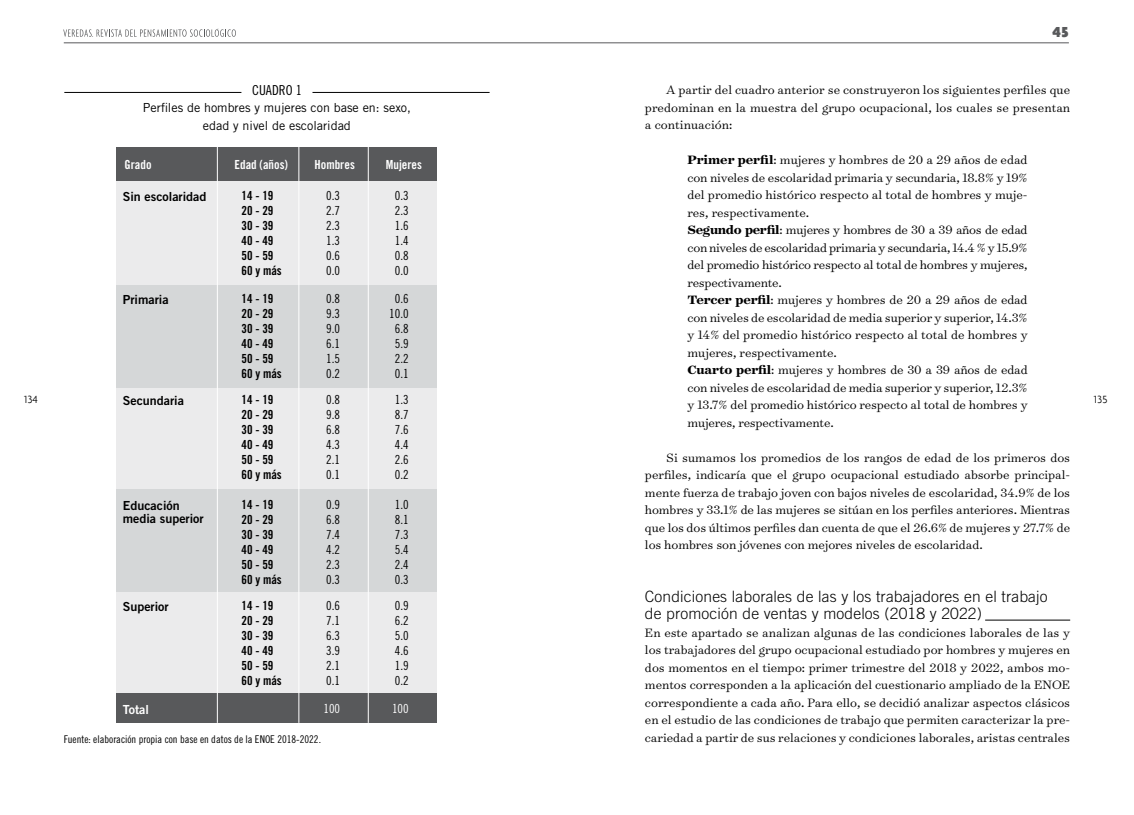
<style>
.page{position:relative;width:1134px;height:815px;background:#fff}
.page>*{position:absolute;margin:0;border:0;box-sizing:border-box;transform-origin:0 0}
.t1{font:300 15.62px/17.5px "Trade Gothic LT Std";letter-spacing:.01em;color:#000}
.t2{font:900 15.62px "Agenda";color:#58595b}
.t3{font:300 13.75px/17.5px "Surveyor Text";letter-spacing:-.005em;color:#000;text-align:justify}
.t4{font:13.75px "Trade Gothic LT Std Cn 18";color:#000}
.t5{font:12.5px/15px "Trade Gothic LT Std Cn 18";color:#000;text-align:justify}
.t6{font:12.5px/15px "Trade Gothic LT Std Bd Cn 20";color:#000}
.t7{font:12.5px/17.5px "Trade Gothic LT Std";color:#000;text-align:center}
.t8{font:12.5px/13.8px "Trade Gothic LT Std Bd 2";color:#000}
.t9{font:12.5px "Trade Gothic LT Std Bd Cn 20";color:#fff}
.t10{font:12.5px "Trade Gothic LT Std Cn 18";color:#fff}
.t11{font:12.5px "Trade Gothic LT Std Bd 2";color:#fff}
.t12{font:300 11.25px "Agenda";letter-spacing:.02em;color:#000}
.t13{font:10.62px "Trade Gothic LT Std Cn 18";color:#000}
.s1{font-weight:700}
</style>
<div class="page">
<hr style="left:64px;top:43px;width:1005px;height:1px;background:#58595b">
<svg style="left:63px;top:29px;width:173px;height:8px"></svg>
<div style="left:116px;top:161px;width:321px;height:551px;background:#ebebec"></div>
<div style="left:116px;top:490px;width:321px;height:102px;background:#d5d7d8"></div>
<div style="left:116px;top:285px;width:321px;height:103px;background:#d5d7d8"></div>
<div style="left:116px;top:694px;width:321px;height:29px;background:#58595b"></div>
<div style="left:116px;top:147px;width:321px;height:33px;background:#58595b"></div>
<hr style="left:217px;top:146px;width:1px;height:577px;background:#fff">
<hr style="left:299px;top:146px;width:1px;height:577px;background:#fff">
<hr style="left:368px;top:146px;width:1px;height:577px;background:#fff">
<hr style="left:985px;top:620px;width:85px;height:1px;background:#000">
<hr style="left:64px;top:92px;width:177px;height:1px;background:#000">
<hr style="left:312px;top:92px;width:178px;height:1px;background:#000">
<p class="t2" style="left:1052px;top:23px;width:18px">45</p>
<p class="t4" style="left:252px;top:82px;width:51px">CUADRO 1</p>
<p class="t7" style="left:143px;top:99px;width:269px">Perfiles de hombres y mujeres con base en: sexo, edad y nivel de escolaridad</p>
<p class="t3" style="left:645px;top:81px;width:427px;text-indent:21px">A partir del cuadro anterior se construyeron los siguientes perfiles que predominan en la muestra del grupo ocupacional, los cuales se presentan a continuación:</p>
<p class="t3" style="left:687px;top:151px;width:342px;text-align:left"><span class="s1">Primer perfil</span>: mujeres y hombres de 20 a 29 años de edad con niveles de escolaridad primaria y secundaria, 18.8% y 19% del promedio histórico respecto al total de hombres y muje&shy;res, respectivamente.<br><span class="s1">Segundo perfil</span>: mujeres y hombres de 30 a 39 años de edad con niveles de escolaridad primaria y secundaria, 14.4 % y 15.9% del promedio histórico respecto al total de hombres y mujeres, respectivamente.<br><span class="s1">Tercer perfil</span>: mujeres y hombres de 20 a 29 años de edad con niveles de escolaridad de media superior y superior, 14.3% y 14% del promedio histórico respecto al total de hombres y mujeres, respectivamente.<br><span class="s1">Cuarto perfil</span>: mujeres y hombres de 30 a 39 años de edad con niveles de escolaridad de media superior y superior, 12.3% y 13.7% del promedio histórico respecto al total de hombres y mujeres, respectivamente.</p>
<p class="t3" style="left:645px;top:448px;width:427px;text-indent:21px">Si sumamos los promedios de los rangos de edad de los primeros dos perfiles, indicaría que el grupo ocupacional estudiado absorbe principal&shy;mente fuerza de trabajo joven con bajos niveles de escolaridad, 34.9% de los hombres y 33.1% de las mujeres se sitúan en los perfiles anteriores. Mientras que los dos últimos perfiles dan cuenta de que el 26.6% de mujeres y 27.7% de los hombres son jóvenes con mejores niveles de escolaridad.</p>
<p class="t1" style="left:645px;top:587px;width:404px">Condiciones laborales de las y los trabajadores en el trabajo de promoción de ventas y modelos (2018 y 2022)</p>
<p class="t3" style="left:645px;top:623px;width:427px">En este apartado se analizan algunas de las condiciones laborales de las y los trabajadores del grupo ocupacional estudiado por hombres y mujeres en dos momentos en el tiempo: primer trimestre del 2018 y 2022, ambos mo&shy;mentos corresponden a la aplicación del cuestionario ampliado de la ENOE correspondiente a cada año. Para ello, se decidió analizar aspectos clásicos en el estudio de las condiciones de trabajo que permiten caracterizar la pre-</p>
<p class="t9" style="left:125px;top:157px;width:29px">Grado</p>
<p class="t9" style="left:235px;top:157px;width:55px">Edad (años)</p>
<p class="t9" style="left:315px;top:157px;width:42px">Hombres</p>
<p class="t9" style="left:386px;top:157px;width:38px">Mujeres</p>
<p class="t8" style="left:123px;top:189px;width:85px">Sin escolaridad</p>
<p class="t5" style="left:395px;top:188px;width:15px">0.3<br>2.3<br>1.6<br>1.4<br>0.8<br>0.0</p>
<p class="t5" style="left:389px;top:291px;width:21px;text-align:center">0.6<br>10.0<br>6.8<br>5.9<br>2.2<br>0.1</p>
<p class="t5" style="left:395px;top:392px;width:15px">1.3<br>8.7<br>7.6<br>4.4<br>2.6<br>0.2</p>
<p class="t6" style="left:241px;top:188px;width:42px">14 - 19<br>20 - 29<br>30 - 39<br>40 - 49<br>50 - 59<br>60 y más</p>
<p class="t6" style="left:241px;top:291px;width:42px">14 - 19<br>20 - 29<br>30 - 39<br>40 - 49<br>50 - 59<br>60 y más</p>
<p class="t6" style="left:241px;top:392px;width:42px">14 - 19<br>20 - 29<br>30 - 39<br>40 - 49<br>50 - 59<br>60 y más</p>
<p class="t5" style="left:326px;top:188px;width:15px">0.3<br>2.7<br>2.3<br>1.3<br>0.6<br>0.0</p>
<p class="t5" style="left:326px;top:291px;width:15px">0.8<br>9.3<br>9.0<br>6.1<br>1.5<br>0.2</p>
<p class="t5" style="left:326px;top:392px;width:15px">0.8<br>9.8<br>6.8<br>4.3<br>2.1<br>0.1</p>
<p class="t8" style="left:123px;top:292px;width:47px">Primaria</p>
<p class="t12" style="left:24px;top:392px;width:15px">134</p>
<p class="t12" style="left:1094px;top:392px;width:15px">135</p>
<p class="t8" style="left:123px;top:394px;width:63px">Secundaria</p>
<p class="t5" style="left:395px;top:497px;width:15px">1.0<br>8.1<br>7.3<br>5.4<br>2.4<br>0.3</p>
<p class="t5" style="left:326px;top:497px;width:15px">0.9<br>6.8<br>7.4<br>4.2<br>2.3<br>0.3</p>
<p class="t6" style="left:241px;top:497px;width:42px">14 - 19<br>20 - 29<br>30 - 39<br>40 - 49<br>50 - 59<br>60 y más</p>
<p class="t8" style="left:123px;top:498px;width:82px">Educación media superior</p>
<p class="t5" style="left:395px;top:598px;width:15px">0.9<br>6.2<br>5.0<br>4.6<br>1.9<br>0.2</p>
<p class="t10" style="left:392px;top:701px;width:18px">100</p>
<p class="t6" style="left:241px;top:598px;width:42px">14 - 19<br>20 - 29<br>30 - 39<br>40 - 49<br>50 - 59<br>60 y más</p>
<p class="t5" style="left:326px;top:598px;width:15px">0.6<br>7.1<br>6.3<br>3.9<br>2.1<br>0.1</p>
<p class="t10" style="left:323px;top:701px;width:18px">100</p>
<p class="t8" style="left:123px;top:599px;width:47px">Superior</p>
<p class="t11" style="left:123px;top:701px;width:28px">Total</p>
<p class="t13" style="left:64px;top:733px;width:259px">Fuente: elaboración propia con base en datos de la ENOE 2018-2022.</p>
<p class="t3" style="left:645px;top:728px;width:427px">cariedad a partir de sus relaciones y condiciones laborales, aristas centrales</p>
</div>
